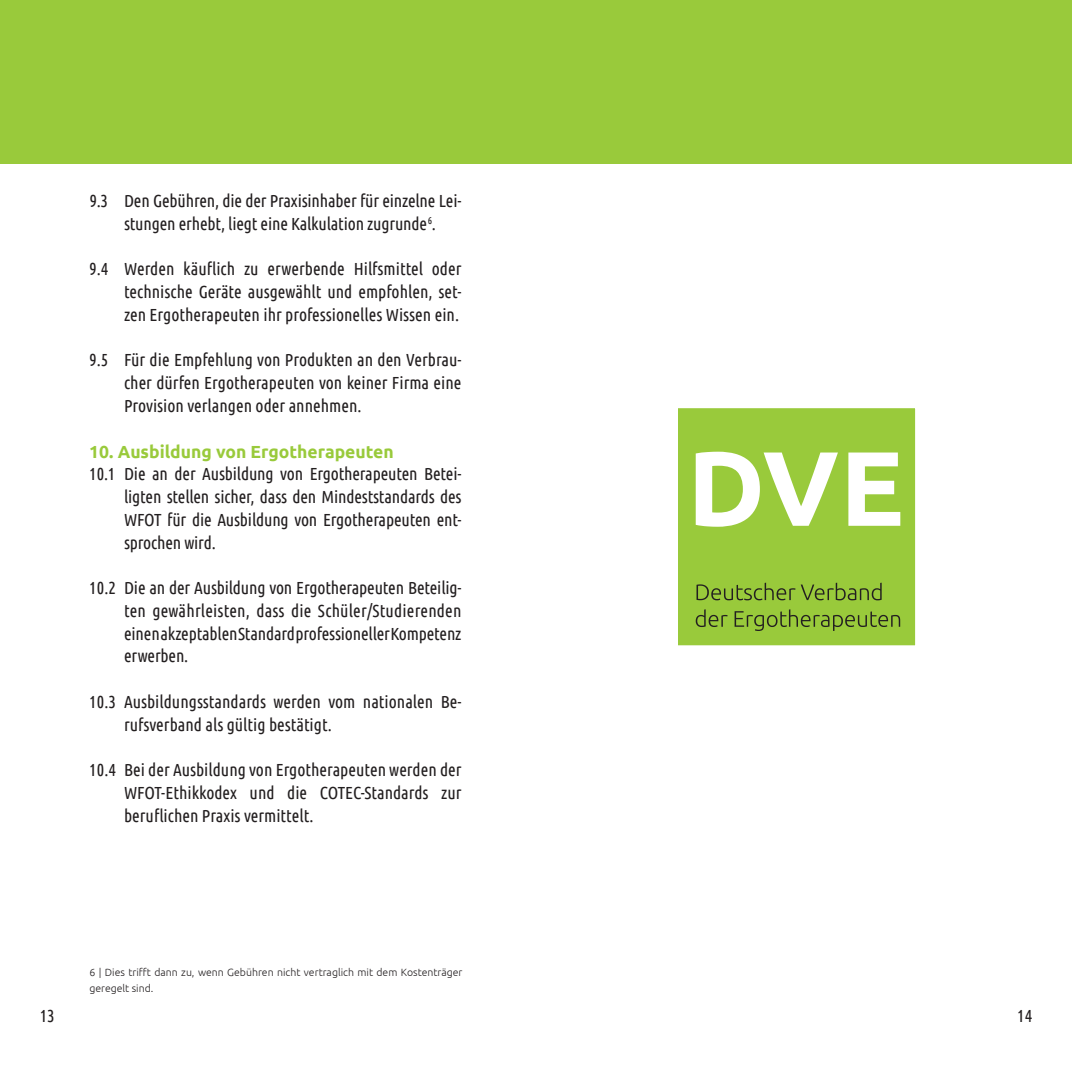
<style>
.page{position:relative;width:1072px;height:1072px;background:#fff}
.page>*{position:absolute;margin:0;border:0;box-sizing:border-box;transform-origin:0 0}
.t1{font:17.5px/22.8px "Ubuntu Condensed";letter-spacing:-.01em;color:#231f20;text-align:justify}
.t2{font:700 17.5px "Ubuntu";color:#99ca3b}
.t3{font:300 10.5px/15.8px "Ubuntu";color:#231f20}
</style>
<div class="page">
<div style="left:0;top:0;width:1071px;height:164px;background:#99ca3b"></div>
<div style="left:673px;top:403px;width:247px;height:247px;background:#99ca3b;border:5px solid #fff"></div>
<svg style="left:695px;top:451px;width:205px;height:76px"></svg>
<svg style="left:695px;top:609px;width:205px;height:22px"></svg>
<svg style="left:696px;top:582px;width:185px;height:18px"></svg>
<p class="t1" style="left:89px;top:189px;width:373px;text-align:center">9.3 Den Gebühren, die der Praxisinhaber für einzelne Lei&shy;stungen erhebt, liegt eine Kalkulation zugrunde<sup>6</sup>.</p>
<p class="t1" style="left:124px;top:257px;width:339px;text-indent:-35px">9.4 Werden käuflich zu erwerbende Hilfsmittel oder technische Geräte ausgewählt und empfohlen, set&shy;zen Ergotherapeuten ihr professionelles Wissen ein.</p>
<p class="t1" style="left:124px;top:348px;width:339px;text-indent:-35px">9.5 Für die Empfehlung von Produkten an den Verbrau&shy;cher dürfen Ergotherapeuten von keiner Firma eine Provision verlangen oder annehmen.</p>
<p class="t2" style="left:89px;top:440px;width:306px">10. Ausbildung von Ergotherapeuten</p>
<p class="t1" style="left:124px;top:462px;width:339px;text-indent:-35px">10.1 Die an der Ausbildung von Ergotherapeuten Betei&shy;ligten stellen sicher, dass den Mindeststandards des WFOT für die Ausbildung von Ergotherapeuten ent&shy;sprochen wird.</p>
<p class="t1" style="left:124px;top:576px;width:339px;text-indent:-35px">10.2 Die an der Ausbildung von Ergotherapeuten Beteilig&shy;ten gewährleisten, dass die Schüler/Studierenden einen akzeptablen Standard professioneller Kompetenz erwerben.</p>
<p class="t1" style="left:124px;top:689px;width:339px;text-indent:-35px">10.3 Ausbildungsstandards werden vom nationalen Be&shy;rufsverband als gültig bestätigt.</p>
<p class="t1" style="left:124px;top:758px;width:339px;text-indent:-35px">10.4 Bei der Ausbildung von Ergotherapeuten werden der WFOT-Ethikkodex und die COTEC-Standards zur beruf-lichen Praxis vermittelt.</p>
<p class="t3" style="left:89px;top:964px;width:375px">6 | Dies trifft dann zu, wenn Gebühren nicht vertraglich mit dem Kostenträger geregelt sind.</p>
<p class="t1" style="left:40px;top:1004px;width:17px">13</p>
<p class="t1" style="left:1017px;top:1004px;width:17px">14</p>
</div>
